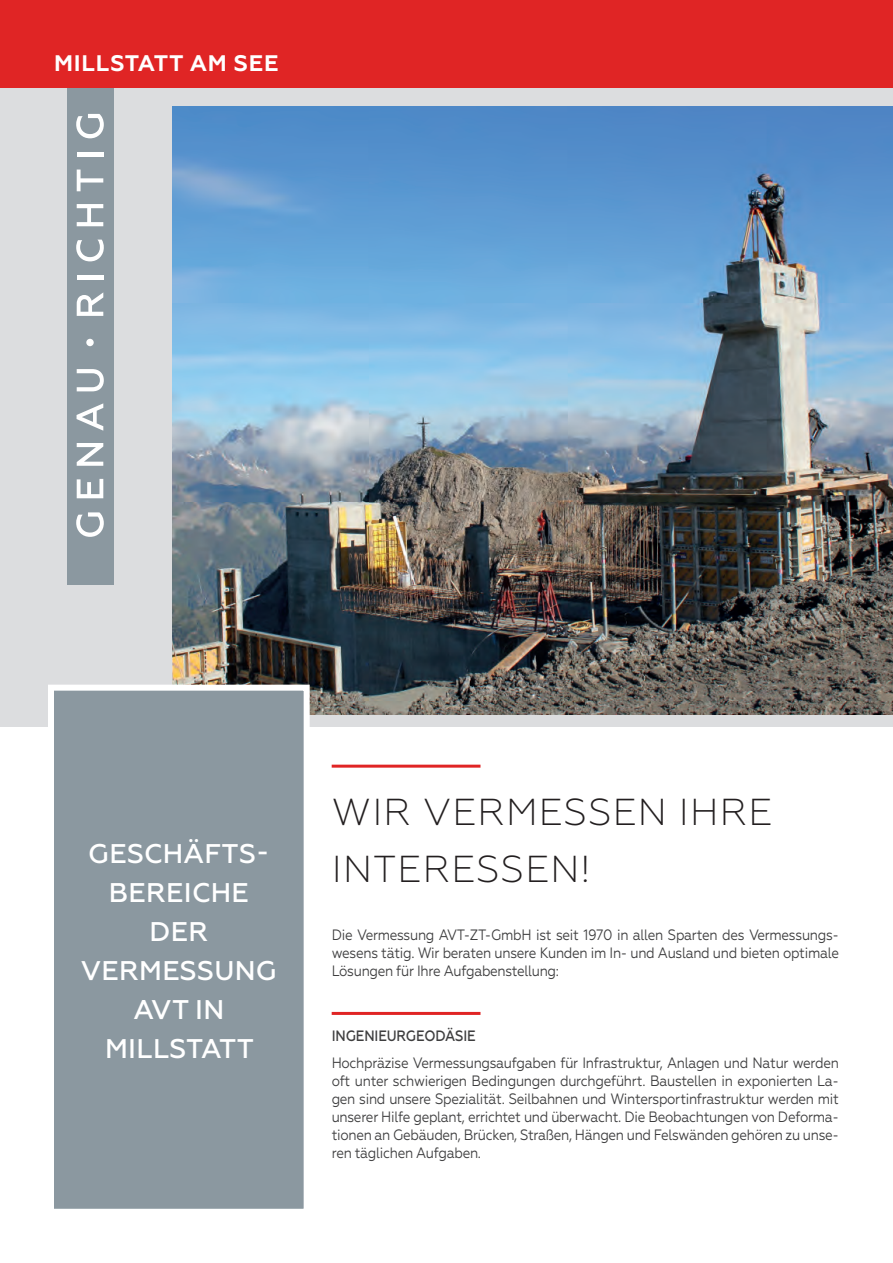
<style>
.page{position:relative;width:893px;height:1263px;background:#fff}
.page>*{position:absolute;margin:0;border:0;box-sizing:border-box;transform-origin:0 0}
.t1{font:300 37.5px/57px "Geometria";letter-spacing:.03em;color:#231f20}
.t2{font:500 27px/39px "Geometria";letter-spacing:.01em;color:#fff;text-align:center}
.t3{font:700 22.5px "Geometria";letter-spacing:.035em;color:#fff}
.t4{font:15px/18px "Geometria";letter-spacing:-.02em;color:#3e3e3f;text-align:justify;scale:.89 1}
.t5{font:500 15px "Geometria";letter-spacing:-.01em;color:#3e3e3f;scale:.89 1}
</style>
<div class="page">
<div style="left:0;top:88px;width:893px;height:638px;background:#dcdddf"></div>
<img style="left:172px;top:106px;width:721px;height:608px">
<svg style="left:45px;top:682px;width:268px;height:527px;background:#949fa7"></svg>
<hr style="left:332px;top:1012px;width:148px;height:3px;background:#e02525">
<hr style="left:332px;top:765px;width:148px;height:3px;background:#e02525">
<div style="left:67px;top:53px;width:46px;height:532px;background:#8b98a0"></div>
<svg style="left:76px;top:512px;width:28px;height:25px"></svg>
<svg style="left:77px;top:479px;width:26px;height:19px"></svg>
<svg style="left:77px;top:443px;width:26px;height:23px"></svg>
<svg style="left:77px;top:403px;width:26px;height:28px"></svg>
<svg style="left:77px;top:369px;width:27px;height:22px"></svg>
<svg style="left:77px;top:292px;width:26px;height:24px"></svg>
<div style="left:77px;top:275px;width:26px;height:5px;background:#fff"></div>
<svg style="left:76px;top:240px;width:28px;height:21px"></svg>
<svg style="left:77px;top:204px;width:26px;height:22px"></svg>
<svg style="left:77px;top:170px;width:26px;height:21px"></svg>
<div style="left:77px;top:152px;width:26px;height:5px;background:#fff"></div>
<svg style="left:76px;top:114px;width:28px;height:24px"></svg>
<div style="left:86px;top:339px;width:8px;height:7px;background:#fff;border-radius:50%"></div>
<div style="left:0;top:0;width:893px;height:88px;background:#e02525"></div>
<h3 class="t3" style="left:54px;top:50px;width:226px">MILLSTATT AM SEE</h3>
<h2 class="t2" style="left:81px;top:834px;width:197px">GESCHÄFTS-<br>BEREICHE<br>DER<br>VERMESSUNG<br>AVT IN<br>MILLSTATT</h2>
<h1 class="t1" style="left:332px;top:783px;width:442px">WIR VERMESSEN IHRE<br>INTERESSEN!</h1>
<p class="t4" style="left:332px;top:925px;width:571px">Die Vermessung AVT-ZT-GmbH ist seit 1970 in allen Sparten des Vermessungs&shy;wesens tätig. Wir beraten unsere Kunden im In- und Ausland und bieten optimale Lösungen für Ihre Aufgabenstellung:</p>
<p class="t5" style="left:332px;top:1027px;width:163px">INGENIEURGEODÄSIE</p>
<p class="t4" style="left:332px;top:1054px;width:571px">Hochpräzise Vermessungsaufgaben für Infrastruktur, Anlagen und Natur werden oft unter schwierigen Bedingungen durchgeführt. Baustellen in exponierten La&shy;gen sind unsere Spezialität. Seilbahnen und Wintersportinfrastruktur werden mit unserer Hilfe geplant, errichtet und überwacht. Die Beobachtungen von Deforma&shy;tionen an Gebäuden, Brücken, Straßen, Hängen und Felswänden gehören zu unse&shy;ren täglichen Aufgaben.</p>
</div>
